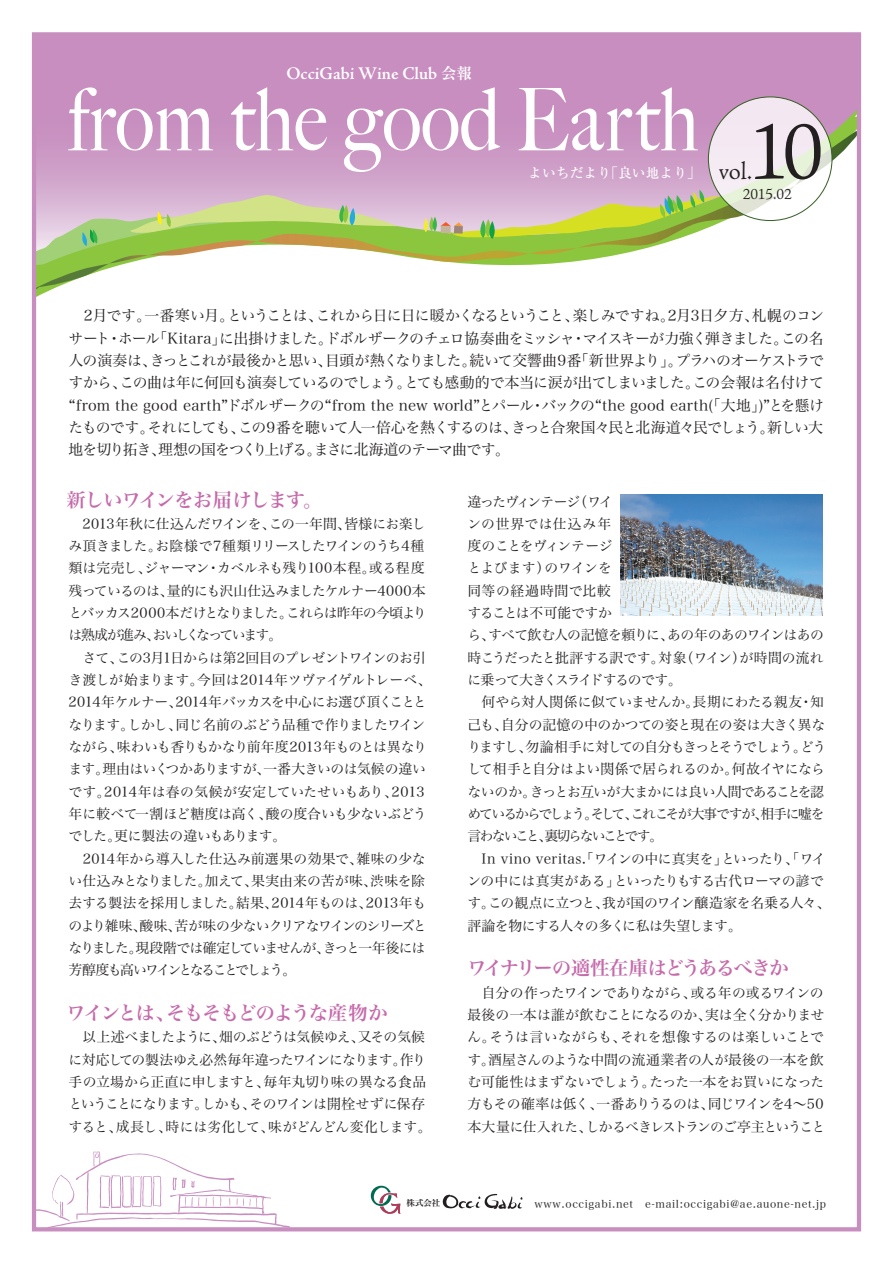
<style>
.page{position:relative;width:893px;height:1263px;background:#fff}
.page>*{position:absolute;margin:0;border:0;box-sizing:border-box;transform-origin:0 0}
.t1{font:500 86.55px "Big Caslon";color:#fff;scale:.87 1}
.t2{font:300 85.95px "Adobe Jenson Pro";color:#231f20}
.t3{font:300 25.5px "Adobe Jenson Pro";color:#231f20}
.t4{font:19.2px "Hira Min Pro W6";letter-spacing:-.06em;color:#c66baa}
.t5{font:19.2px "Hira Min Pro W6";letter-spacing:-.04em;color:#c66baa}
.t6{font:600 18px "Adobe Jenson Pro";color:#fff}
.t7{font:300 15.9px "Adobe Jenson Pro";color:#231f20}
.t8{font:14.85px/22.4px "Hira Min Pro W3";letter-spacing:-.07em;color:#231f20;text-align:justify}
.t9{font:13.8px/22.4px "Hira Min Pro W3";letter-spacing:-.04em;color:#231f20}
.t10{font:500 13.8px "Ryumin";color:#fff}
.t11{font:10.65px "Hira Min Pro W3";letter-spacing:.06em;color:#231f20}
.t12{font:8.4px "Hira Min Pro W6";color:#231f20}
.s1{font-family:"Ryumin";font-weight:700;font-size:15.3px}
</style>
<div class="page">
<svg style="left:37px;top:1151px;width:251px;height:75px"></svg>
<div style="left:37px;top:37px;width:819px;height:72px;background:#c78ebf"></div>
<div style="left:37px;top:109px;width:819px;height:22px;background:#c78fbf"></div>
<svg style="left:37px;top:131px;width:819px;height:160px"></svg>
<svg style="left:708px;top:97px;width:124px;height:124px;fill:#f4eaf2"></svg>
<div style="left:32px;top:32px;width:829px;height:1199px;border:4px solid #c78ebf"></div>
<svg style="left:371px;top:1186px;width:29px;height:28px"></svg>
<svg style="left:443px;top:1194px;width:79px;height:15px"></svg>
<img style="left:620px;top:494px;width:202px;height:121px">
<h3 class="t6" style="left:286px;top:63px;width:187px">OcciGabi Wine Club <span class="s1">会報</span></h3>
<h1 class="t1" style="left:68px;top:69px;width:726px">from the good Earth</h1>
<p class="t10" style="left:528px;top:165px;width:174px">よいちだより「良い地より」</p>
<h2 class="t2" style="left:748px;top:103px;width:77px">10</h2>
<p class="t7" style="left:743px;top:185px;width:51px">2015.02</p>
<h3 class="t3" style="left:719px;top:157px;width:35px">vol.</h3>
<p class="t8" style="left:69px;top:303px;width:757px">　2月です。一番寒い月。ということは、これから日に日に暖かくなるということ、楽しみですね。2月3日夕方、札幌のコンサート・ホール「Kitara」に出掛けました。ドボルザークのチェロ協奏曲をミッシャ・マイスキーが力強く弾きました。この名人の演奏は、きっとこれが最後かと思い、目頭が熱くなりました。続いて交響曲9番「新世界より」。プラハのオーケストラですから、この曲は年に何回も演奏しているのでしょう。とても感動的で本当に涙が出てしまいました。この会報は名付けて“from the good earth”ドボルザークの“from the new world”とパール・バックの“the good earth(「大地」)”とを懸けたものです。それにしても、この9番を聴いて人一倍心を熱くするのは、きっと合衆国々民と北海道々民でしょう。新しい大地を切り拓き、理想の国をつくり上げる。まさに北海道のテーマ曲です。</p>
<h3 class="t5" style="left:67px;top:483px;width:257px">新しいワインをお届けします。</h3>
<p class="t9" style="left:467px;top:489px;width:365px">違ったヴィンテージ（ワイ<br>ンの世界では仕込み年<br>度のことをヴィンテージ<br>とよびます）のワインを<br>同等の経過時間で比較<br>することは不可能ですか<br>ら、すべて飲む人の記憶を頼りに、あの年のあのワインはあの時こうだったと批評する訳です。対象（ワイン）が時間の流れに乗って大きくスライドするのです。<br>　何やら対人関係に似ていませんか。長期にわたる親友・知己も、自分の記憶の中のかつての姿と現在の姿は大きく異なりますし、勿論相手に対しての自分もきっとそうでしょう。どうして相手と自分はよい関係で居られるのか。何故イヤにならないのか。きっとお互いが大まかには良い人間であることを認めているからでしょう。そして、これこそが大事ですが、相手に嘘を言わないこと、裏切らないことです。<br>　In vino veritas.「ワインの中に真実を」といったり、「ワインの中には真実がある」といったりもする古代ローマの諺です。この観点に立つと、我が国のワイン醸造家を名乗る人々、評論を物にする人々の多くに私は失望します。</p>
<p class="t9" style="left:69px;top:511px;width:365px">　2013年秋に仕込んだワインを、この一年間、皆様にお楽しみ頂きました。お陰様で7種類リリースしたワインのうち4種類は完売し、ジャーマン・カベルネも残り100本程。或る程度残っているのは、量的にも沢山仕込みましたケルナー4000本とバッカス2000本だけとなりました。これらは昨年の今頃よりは熟成が進み、おいしくなっています。<br>　さて、この3月1日からは第2回目のプレゼントワインのお引き渡しが始まります。今回は2014年ツヴァイゲルトレーベ、<br>2014年ケルナー、2014年バッカスを中心にお選び頂くこととなります。しかし、同じ名前のぶどう品種で作りましたワインながら、味わいも香りもかなり前年度2013年ものとは異なります。理由はいくつかありますが、一番大きいのは気候の違いです。2014年は春の気候が安定していたせいもあり、2013年に較べて一割ほど糖度は高く、酸の度合いも少ないぶどうでした。更に製法の違いもあります。<br>　2014年から導入した仕込み前選果の効果で、雑味の少ない仕込みとなりました。加えて、果実由来の苦が味、渋味を除去する製法を採用しました。結果、2014年ものは、2013年ものより雑味、酸味、苦が味の少ないクリアなワインのシリーズとなりました。現段階では確定していませんが、きっと一年後には芳醇度も高いワインとなることでしょう。</p>
<h3 class="t4" style="left:467px;top:951px;width:323px">ワイナリーの適性在庫はどうあるべきか</h3>
<h3 class="t4" style="left:67px;top:995px;width:323px">ワインとは、そもそもどのような産物か</h3>
<p class="t9" style="left:69px;top:1024px;width:365px">　以上述べましたように、畑のぶどうは気候ゆえ、又その気候に対応しての製法ゆえ必然毎年違ったワインになります。作り手の立場から正直に申しますと、毎年丸切り味の異なる食品ということになります。しかも、そのワインは開栓せずに保存すると、成長し、時には劣化して、味がどんどん変化します。</p>
<p class="t9" style="left:467px;top:980px;width:359px">　自分の作ったワインでありながら、或る年の或るワインの最後の一本は誰が飲むことになるのか、実は全く分かりません。そうは言いながらも、それを想像するのは楽しいことです。酒屋さんのような中間の流通業者の人が最後の一本を飲む可能性はまずないでしょう。たった一本をお買いになった方もその確率は低く、一番ありうるのは、同じワインを4～50本大量に仕入れた、しかるべきレストランのご亭主ということ</p>
<p class="t12" style="left:407px;top:1195px;width:35px">株式会社</p>
<p class="t11" style="left:534px;top:1194px;width:293px">www.occigabi.net　e-mail:occigabi@ae.auone-net.jp</p>
</div>
